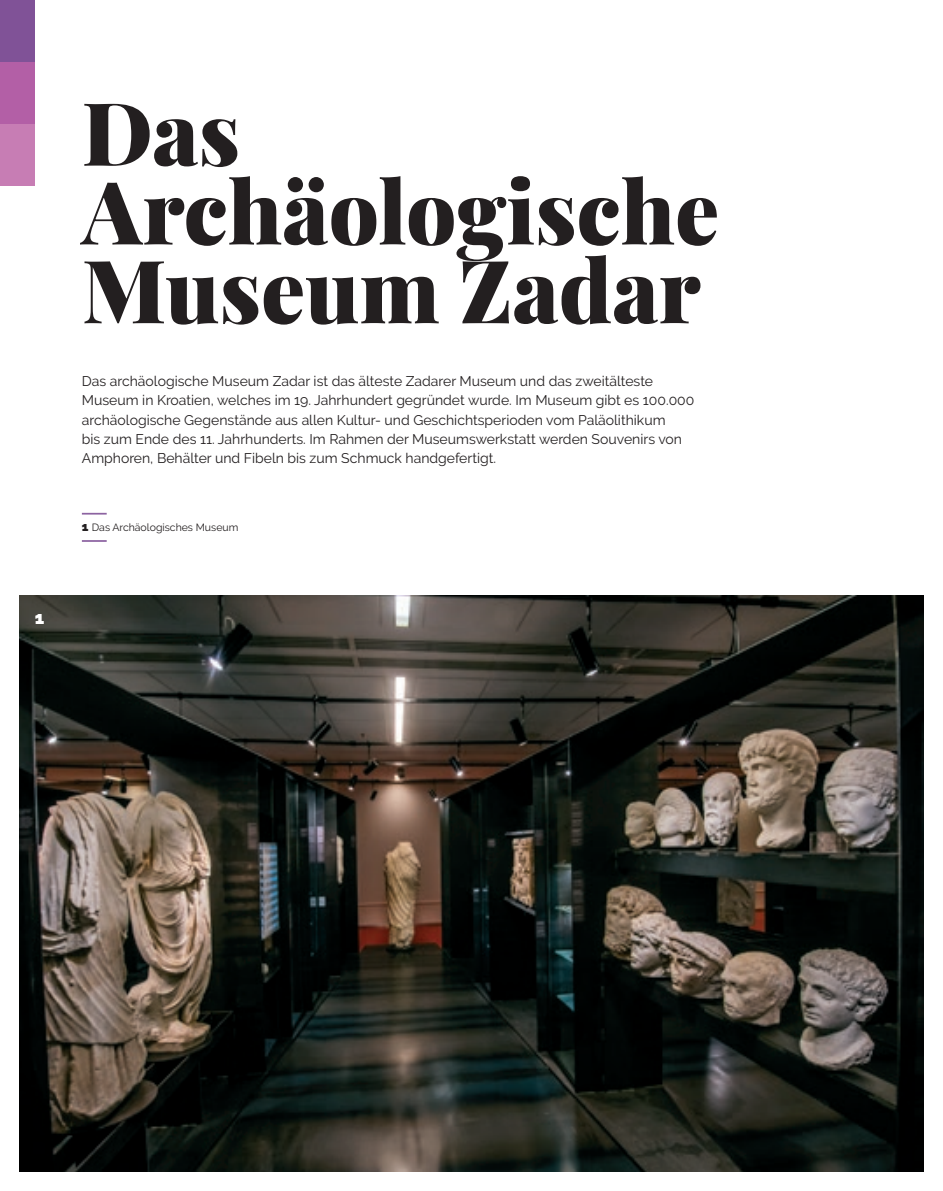
<style>
.page{position:relative;width:943px;height:1191px;background:#fff}
.page>*{position:absolute;margin:0;border:0;box-sizing:border-box;transform-origin:0 0}
.t1{font:900 87.5px/78.8px "Playfair Display";color:#231f20}
.t2{font:900 17.5px "Raleway";color:#fff}
.t3{font:14px/19.2px "Raleway";color:#231f20}
.t4{font:10.5px "Raleway";color:#231f20}
.s1{font-weight:900;font-size:12.25px}
</style>
<div class="page">
<img style="left:20px;top:595px;width:903px;height:576px">
<svg style="left:82px;top:513px;width:25px;height:1px"></svg>
<hr style="left:82px;top:540px;width:25px;height:2px;background:#805297">
<div style="left:0;top:0;width:35px;height:62px;background:#805297"></div>
<div style="left:0;top:62px;width:35px;height:62px;background:#b35fa6"></div>
<div style="left:0;top:124px;width:35px;height:62px;background:#c77db4"></div>
<p class="t2" style="left:35px;top:607px;width:11px">1</p>
<h1 class="t1" style="left:82px;top:86px;width:638px">Das<br>Archäologische<br>Museum Zadar</h1>
<p class="t3" style="left:82px;top:371px;width:614px">Das archäologische Museum Zadar ist das älteste Zadarer Museum und das zweitälteste Museum in Kroatien, welches im 19. Jahrhundert gegründet wurde. Im Museum gibt es 100.000 archäologische Gegenstände aus allen Kultur- und Geschichtsperioden vom Paläolithikum<br>bis zum Ende des 11. Jahrhunderts. Im Rahmen der Museumswerkstatt werden Souvenirs von Amphoren, Behälter und Fibeln bis zum Schmuck handgefertigt.</p>
<p class="t4" style="left:82px;top:521px;width:158px"><span class="s1">1</span> Das Archäologisches Museum</p>
</div>
